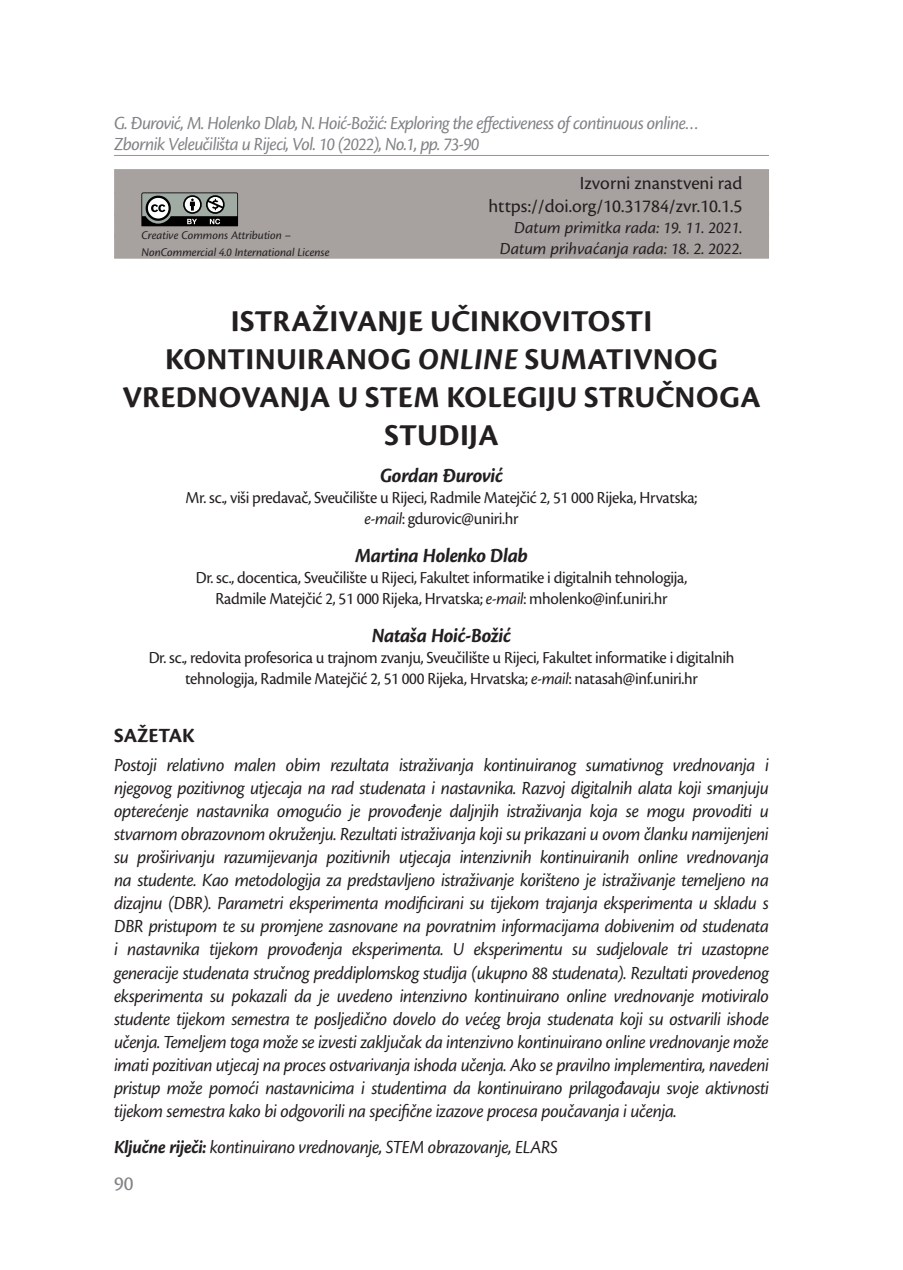
<style>
.page{position:relative;width:903px;height:1270px;background:#fff}
.page>*{position:absolute;margin:0;border:0;box-sizing:border-box;transform-origin:0 0}
.t1{font:700 31.5px/37.8px "Cronos Pro";letter-spacing:.01em;color:#231f20;text-align:center}
.t2{font:italic 700 21px "Cronos Pro";letter-spacing:-.02em;color:#231f20;scale:.96 1}
.t3{font:700 21px "Cronos Pro";color:#231f20}
.t4{font:21px "Cronos Pro";color:#808285}
.t5{font:italic 19.25px/23.1px "Cronos Pro";letter-spacing:-.025em;color:#231f20;text-align:justify;scale:.96 1}
.t6{font:italic 19.25px/21px "Cronos Pro";letter-spacing:-.035em;color:#808285;scale:.96 1}
.t7{font:19.25px/23.1px "Cronos Pro";color:#231f20;text-align:right}
.t8{font:17.5px/21px "Cronos Pro";letter-spacing:-.02em;color:#231f20;text-align:center;scale:.96 1}
.t9{font:italic 17.5px/21px "Cronos Pro";color:#231f20;text-align:right}
.t10{font:italic 12.25px/16.8px "Cronos Pro";letter-spacing:-.005em;color:#231f20}
.s1{font-style:italic}
.s2{font-weight:700}
</style>
<div class="page">
<hr style="left:114px;top:155px;width:655px;height:1px;background:#939598">
<div style="left:114px;top:169px;width:655px;height:25px;background:#a7a2a0"></div>
<div style="left:114px;top:192px;width:655px;height:25px;background:#a7a2a0"></div>
<div style="left:114px;top:213px;width:655px;height:25px;background:#a7a2a0"></div>
<div style="left:114px;top:234px;width:655px;height:25px;background:#a7a2a0"></div>
<svg style="left:141px;top:192px;width:97px;height:34px"></svg>
<p class="t6" style="left:114px;top:113px;width:611px">G. Đurović, M. Holenko Dlab, N. Hoić-Božić: Exploring the effectiveness of continuous online…<br>Zbornik Veleučilišta u Rijeci, Vol. 10 (2022), No.1, pp. 73-90</p>
<p class="t10" style="left:141px;top:227px;width:190px">Creative Commons Attribution –<br>NonCommercial 4.0 International License</p>
<p class="t7" style="left:488px;top:171px;width:255px">Izvorni znanstveni rad https://doi.org/10.31784/zvr.10.1.5</p>
<p class="t9" style="left:500px;top:217px;width:244px">Datum primitka rada: 19. 11. 2021.<br>Datum prihvaćanja rada: 18. 2. 2022.</p>
<h1 class="t1" style="left:123px;top:303px;width:639px">ISTRAŽIVANJE UČINKOVITOSTI<br>KONTINUIRANOG <span class="s1">ONLINE</span> SUMATIVNOG<br>VREDNOVANJA U STEM KOLEGIJU STRUČNOGA<br>STUDIJA</h1>
<p class="t2" style="left:380px;top:464px;width:130px">Gordan Đurović</p>
<p class="t8" style="left:186px;top:488px;width:535px">Mr. sc., viši predavač, Sveučilište u Rijeci, Radmile Matejčić 2, 51 000 Rijeka, Hrvatska; <span class="s1">e-mail</span>: gdurovic@uniri.hr</p>
<p class="t2" style="left:355px;top:543px;width:182px">Martina Holenko Dlab</p>
<p class="t8" style="left:196px;top:567px;width:514px">Dr. sc., docentica, Sveučilište u Rijeci, Fakultet informatike i digitalnih tehnologija,<br>Radmile Matejčić 2, 51 000 Rijeka, Hrvatska; <span class="s1">e-mail</span>: mholenko@inf.uniri.hr</p>
<p class="t2" style="left:372px;top:623px;width:147px">Nataša Hoić-Božić</p>
<p class="t8" style="left:149px;top:647px;width:612px">Dr. sc., redovita profesorica u trajnom zvanju, Sveučilište u Rijeci, Fakultet informatike i digitalnih tehnologija, Radmile Matejčić 2, 51 000 Rijeka, Hrvatska; <span class="s1">e-mail</span>: natasah@inf.uniri.hr</p>
<p class="t3" style="left:114px;top:724px;width:82px">SAŽETAK</p>
<p class="t5" style="left:114px;top:753px;width:684px">Postoji relativno malen obim rezultata istraživanja kontinuiranog sumativnog vrednovanja i njegovog pozitivnog utjecaja na rad studenata i nastavnika. Razvoj digitalnih alata koji smanjuju opterećenje nastavnika omogućio je provođenje daljnjih istraživanja koja se mogu provoditi u stvarnom obrazovnom okruženju. Rezultati istraživanja koji su prikazani u ovom članku namijenjeni su proširivanju razumijevanja pozitivnih utjecaja intenzivnih kontinuiranih online vrednovanja na studente. Kao metodologija za predstavljeno istraživanje korišteno je istraživanje temeljeno na dizajnu (DBR). Parametri eksperimenta modificirani su tijekom trajanja eksperimenta u skladu s DBR pristupom te su promjene zasnovane na povratnim informacijama dobivenim od studenata i nastavnika tijekom provođenja eksperimenta. U eksperimentu su sudjelovale tri uzastopne generacije studenata stručnog preddiplomskog studija (ukupno 88 studenata). Rezultati provedenog eksperimenta su pokazali da je uvedeno intenzivno kontinuirano online vrednovanje motiviralo studente tijekom semestra te posljedično dovelo do većeg broja studenata koji su ostvarili ishode učenja. Temeljem toga može se izvesti zaključak da intenzivno kontinuirano online vrednovanje može imati pozitivan utjecaj na proces ostvarivanja ishoda učenja. Ako se pravilno implementira, navedeni pristup može pomoći nastavnicima i studentima da kontinuirano prilagođavaju svoje aktivnosti tijekom semestra kako bi odgovorili na specifične izazove procesa poučavanja i učenja.</p>
<p class="t5" style="left:114px;top:1135px;width:464px"><span class="s2">Ključne riječi:</span> kontinuirano vrednovanje, STEM obrazovanje, ELARS</p>
<p class="t4" style="left:114px;top:1171px;width:21px">90</p>
</div>
